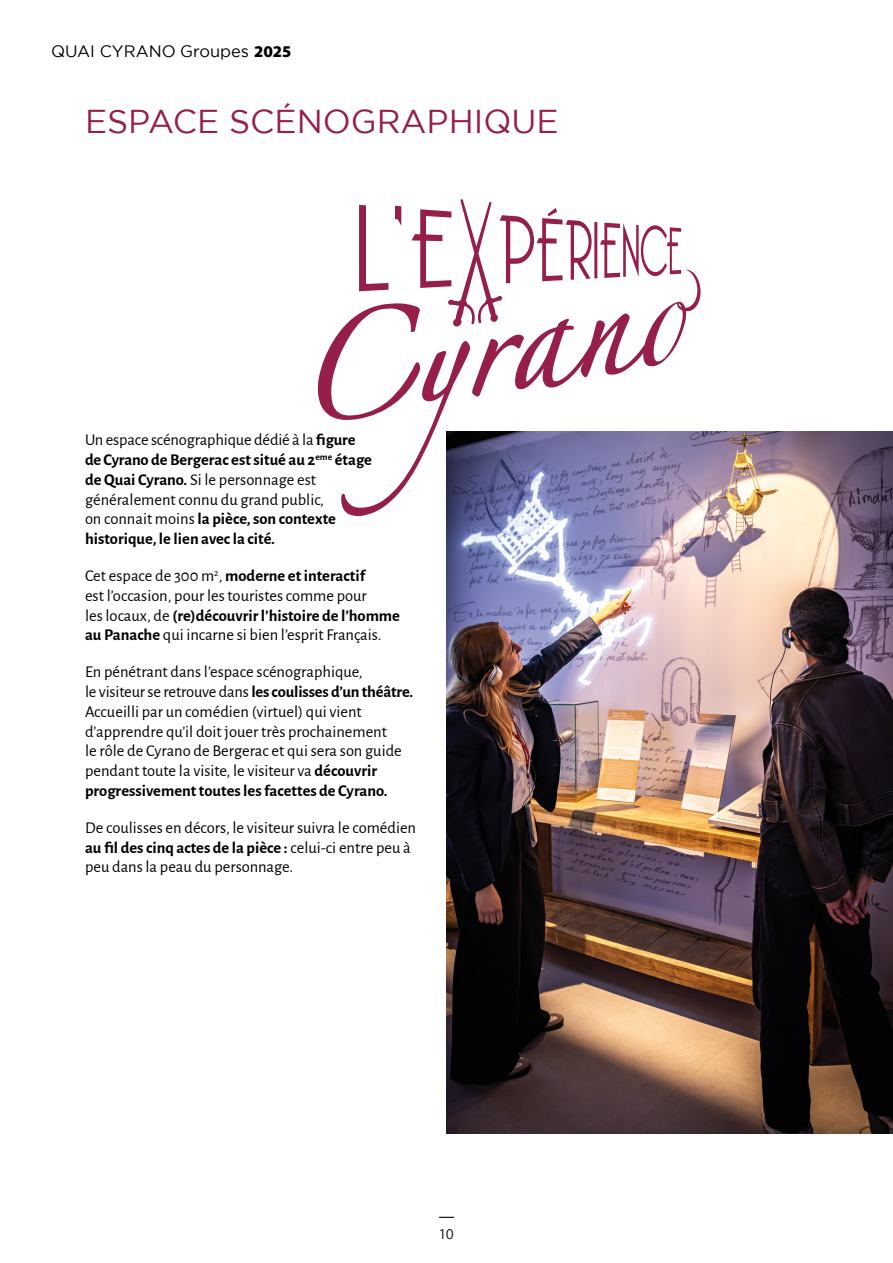
<style>
.page{position:relative;width:893px;height:1263px;background:#fff}
.page>*{position:absolute;margin:0;border:0;box-sizing:border-box;transform-origin:0 0}
.t1{font:33px "Gotham";color:#951f4a}
.t2{font:16.5px/19.8px "Alegreya Sans";color:#000}
.t3{font:700 16.5px/19.8px "Alegreya Sans";color:#000}
.t4{font:16.5px "Gotham";color:#000}
.t5{font:15px "Akagi Pro";color:#000}
.s1{font-family:"Akagi Pro";font-weight:900}
.s2{font-weight:400}
.s3{font-weight:700}
</style>
<div class="page">
<svg style="left:439px;top:1217px;width:15px;height:1px"></svg>
<img style="left:446px;top:432px;width:447px;height:702px">
<svg style="left:318px;top:199px;width:383px;height:317px"></svg>
<p class="t4" style="left:51px;top:42px;width:242px">QUAI CYRANO Groupes <span class="s1">2025</span></p>
<h1 class="t1" style="left:85px;top:103px;width:475px">ESPACE SCÉNOGRAPHIQUE</h1>
<p class="t3" style="left:85px;top:429px;width:288px"><span class="s2">Un espace scénographique dédié à la</span> figure de Cyrano de Bergerac est situé au 2<sup>eme</sup> étage de Quai Cyrano. <span class="s2">Si le personnage est généralement connu du grand public,<br>on connait moins</span> la pièce, son contexte historique, le lien avec la cité.</p>
<p class="t2" style="left:85px;top:565px;width:316px">Cet espace de 300 m<sup>2</sup>, <span class="s3">moderne et interactif<br></span>est l’occasion, pour les touristes comme pour<br>les locaux, de <span class="s3">(re)découvrir l’histoire de l’homme au Panache</span> qui incarne si bien l’esprit Français.</p>
<p class="t2" style="left:85px;top:661px;width:330px">En pénétrant dans l’espace scénographique,<br>le visiteur se retrouve dans <span class="s3">les coulisses d’un théâtre.<br></span>Accueilli par un comédien (virtuel) qui vient d’apprendre qu’il doit jouer très prochainement<br>le rôle de Cyrano de Bergerac et qui sera son guide pendant toute la visite, le visiteur va <span class="s3">découvrir progressivement toutes les facettes de Cyrano.</span></p>
<p class="t2" style="left:85px;top:817px;width:333px">De coulisses en décors, le visiteur suivra le comédien <span class="s3">au fil des cinq actes de la pièce :</span> celui-ci entre peu à peu dans la peau du personnage.</p>
<p class="t5" style="left:439px;top:1225px;width:16px">10</p>
</div>
